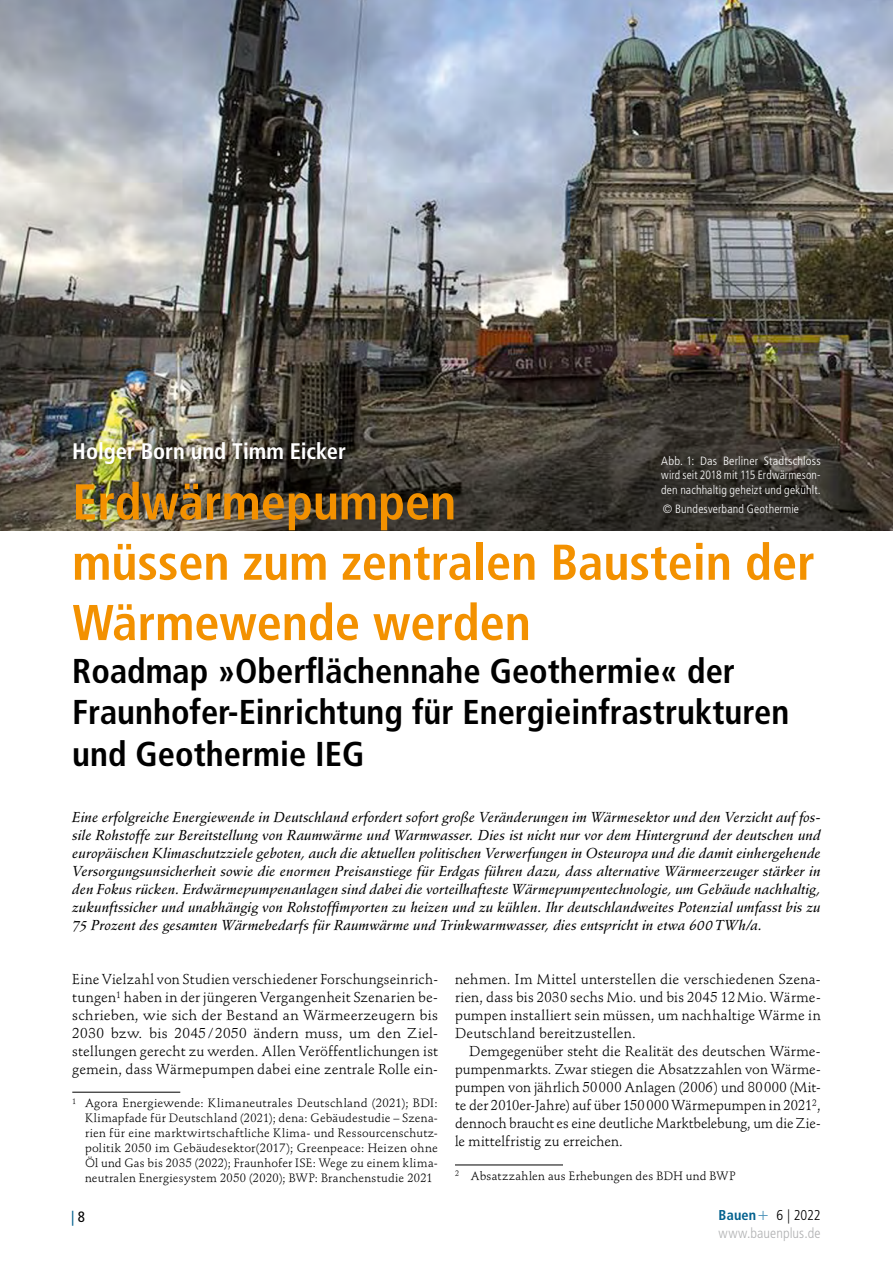
<style>
.page{position:relative;width:893px;height:1263px;background:#fff}
.page>*{position:absolute;margin:0;border:0;box-sizing:border-box;transform-origin:0 0}
.t1{font:700 condensed 50.25px/60.3px "Frutiger LT Std";color:#f39100}
.t2{font:700 condensed 34.5px/41.4px "Frutiger LT Std";color:#000}
.t3{font:700 condensed 22.5px "Frutiger LT Std";color:#fff}
.t4{font:condensed 15px "Frutiger LT Std";color:#00608e}
.t5{font:14.25px/18px "Stempel Schneidler Std Med It";letter-spacing:.01em;color:#000;text-align:justify}
.t6{font:14.25px/18px "Stempel Schneidler Std";letter-spacing:.01em;color:#000;text-align:justify}
.t7{font:300 condensed 14.25px/18px "Frutiger LT Std";letter-spacing:.005em;color:#b1b2b3}
.t8{font:12px/15px "Stempel Schneidler Std";letter-spacing:.02em;color:#000;text-align:justify}
.t9{font:300 condensed 12px/14.4px "Frutiger LT Std";letter-spacing:.01em;color:#fff;text-align:justify}
.s1{color:#000}
.s2{font-weight:700;color:#00608e}
.s3{font-size:18px;color:#4891b9}
</style>
<div class="page">
<hr style="left:72px;top:1092px;width:108px;height:1px;background:#000">
<img style="left:0;top:0;width:893px;height:531px">
<hr style="left:455px;top:1164px;width:108px;height:1px;background:#000">
<h3 class="t3" style="left:72px;top:438px;width:275px">Holger Born und Timm Eicker</h3>
<h1 class="t1" style="left:72px;top:472px;width:744px">Erdwärmepumpen<br>müssen zum zentralen Baustein der<br>Wärmewende werden</h1>
<h2 class="t2" style="left:72px;top:650px;width:719px">Roadmap »Oberflächennahe Geothermie« der<br>Fraunhofer-Einrichtung für Energieinfrastrukturen und Geothermie IEG</h2>
<p class="t9" style="left:661px;top:453px;width:161px">Abb. 1: Das Berliner Stadtschloss wird seit 2018 mit 115 Erdwärmeson&shy;den nachhaltig geheizt und gekühlt.</p>
<p class="t9" style="left:663px;top:502px;width:138px">© Bundesverband Geothermie</p>
<p class="t5" style="left:72px;top:808px;width:750px">Eine erfolgreiche Energiewende in Deutschland erfordert sofort große Veränderungen im Wärmesektor und den Verzicht auf fos&shy;sile Rohstoffe zur Bereitstellung von Raumwärme und Warmwasser. Dies ist nicht nur vor dem Hintergrund der deutschen und europäischen Klimaschutzziele geboten, auch die aktuellen politischen Verwerfungen in Osteuropa und die damit einhergehende Versorgungsunsicherheit sowie die enormen Preisanstiege für Erdgas führen dazu, dass alternative Wärmeerzeuger stärker in den Fokus rücken. Erdwärmepumpenanlagen sind dabei die vorteilhafteste Wärmepumpentechnologie, um Gebäude nachhaltig, zukunftssicher und unabhängig von Rohstoffimporten zu heizen und zu kühlen. Ihr deutschlandweites Potenzial umfasst bis zu 75 Prozent des gesamten Wärmebedarfs für Raumwärme und Trinkwarmwasser, dies entspricht in etwa 600TWh/a.</p>
<p class="t6" style="left:72px;top:970px;width:367px">Eine Vielzahl von Studien verschiedener Forschungseinrich&shy;tungen<sup>1</sup> haben in der jüngeren Vergangenheit Szenarien be&shy;schrieben, wie sich der Bestand an Wärmeerzeugern bis 2030 bzw. bis 2045/2050 ändern muss, um den Ziel&shy;stellungen gerecht zu werden. Allen Veröffentlichungen ist gemein, dass Wärmepumpen dabei eine zentrale Rolle ein-</p>
<p class="t8" style="left:85px;top:1096px;width:354px;text-indent:-13px"><sup>1</sup> Agora Energiewende: Klimaneutrales Deutschland (2021); BDI:<br>Klimapfade für Deutschland (2021); dena: Gebäudestudie – Szena&shy;rien für eine marktwirtschaftliche Klima- und Ressourcenschutz&shy;politik 2050 im Gebäudesektor(2017); Greenpeace: Heizen ohne Öl und Gas bis 2035 (2022); Fraunhofer ISE: Wege zu einem klima&shy;neutralen Energiesystem 2050 (2020); BWP: Branchenstudie 2021</p>
<p class="t6" style="left:455px;top:970px;width:367px">nehmen. Im Mittel unterstellen die verschiedenen Szena&shy;rien, dass bis 2030 sechs Mio. und bis 2045 12Mio. Wärme&shy;pumpen installiert sein müssen, um nachhaltige Wärme in Deutschland bereitzustellen.</p>
<p class="t6" style="left:455px;top:1042px;width:367px;text-indent:14px">Demgegenüber steht die Realität des deutschen Wärme&shy;pumpenmarkts. Zwar stiegen die Absatzzahlen von Wärme&shy;pumpen von jährlich 50000 Anlagen (2006) und 80000 (Mit&shy;te der 2010er-Jahre) auf über 150000 Wärmepumpen in 2021<sup>2</sup>, dennoch braucht es eine deutliche Marktbelebung, um die Zie&shy;le mittelfristig zu erreichen.</p>
<p class="t8" style="left:455px;top:1168px;width:282px"><sup>2</sup> Absatzzahlen aus Erhebungen des BDH und BWP</p>
<p class="t4" style="left:71px;top:1208px;width:16px">|<span class="s1">8</span></p>
<p class="t7" style="left:719px;top:1207px;width:104px"><span class="s2">Bauen</span><span class="s3">+</span> <span class="s1">6 | 2022 </span>www.bauenplus.de</p>
</div>
